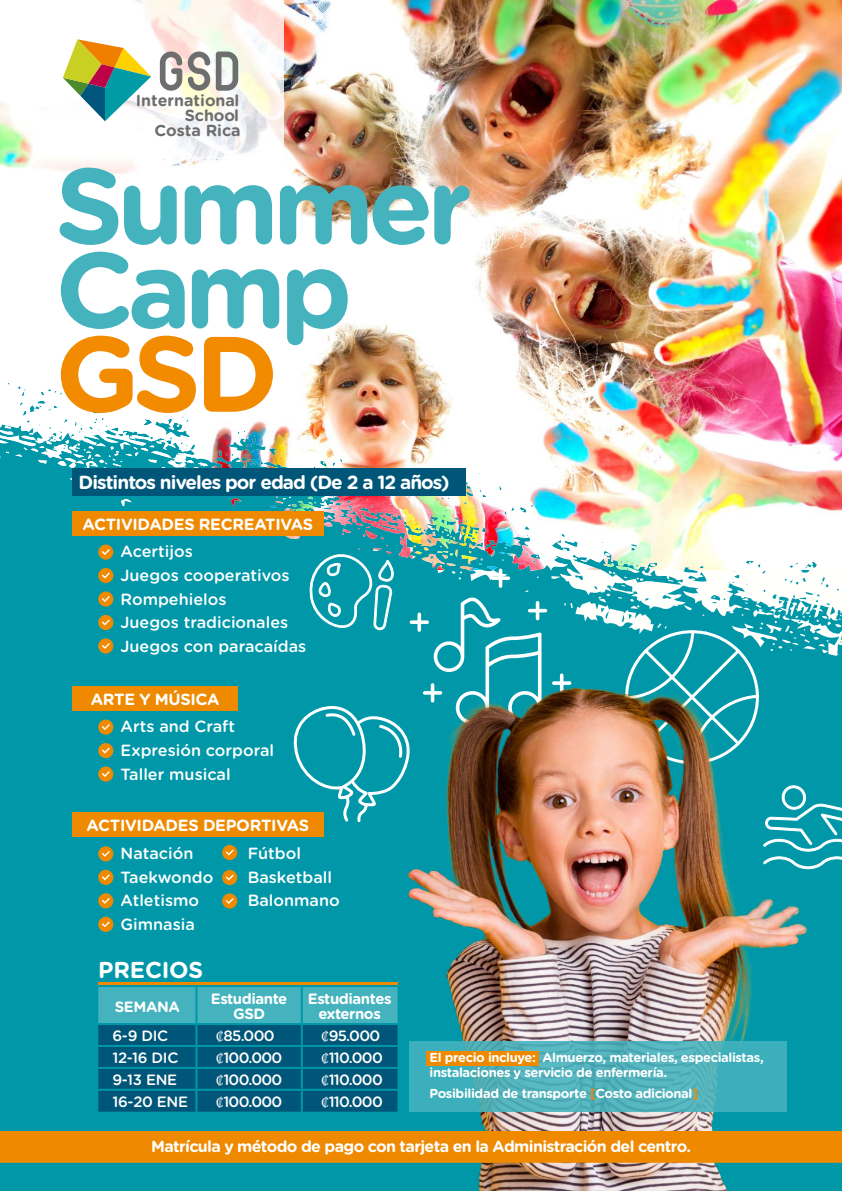
<style>
.page{position:relative;width:842px;height:1191px;background:#0098a9}
.page>*{position:absolute;margin:0;border:0;box-sizing:border-box;transform-origin:0 0}
.t1{font:700 107px/84px "Gotham Rounded";letter-spacing:-.06em;color:#44b3be}
.t2{font:700 107px "Gotham Rounded";color:#f28b00}
.t3{font:700 23px "Gotham Rounded";letter-spacing:-.01em;color:#fff}
.t4{font:700 19px "Gotham Rounded";letter-spacing:-.05em;color:#fff}
.t5{font:500 16.2px/23.8px "Gotham Rounded";color:#fff}
.t6{font:700 16.2px "Gotham Rounded";letter-spacing:-.02em;color:#fff}
.t7{font:700 16px "Gotham Rounded";letter-spacing:-.04em;color:#fff}
.t8{font:700 16px/15px "Gotham Rounded";color:#6e6e6e;text-align:right}
.t9{font:500 14.9px "Gotham Rounded";letter-spacing:-.05em;color:#fff}
.t10{font:700 14.9px/15px "Gotham Rounded";letter-spacing:-.03em;color:#fff;text-align:center}
.t11{font:700 13px/15px "Gotham Rounded";letter-spacing:-.03em;color:#fff}
.s1{font-family:"Minion Pro";font-weight:400}
.s2{color:#ef8a00}
</style>
<div class="page">
<img style="left:0;top:0;width:842px;height:656px">
<img style="left:0;top:0;width:119px;height:445px">
<svg style="left:625px;top:630px;width:140px;height:13px"></svg>
<img style="left:296px;top:643px;width:528px;height:548px">
<svg style="left:409px;top:1041px;width:378px;height:71px;background:#4ab0ba"></svg>
<svg style="left:45px;top:0;width:238px;height:159px;background:#fbf8f4"></svg>
<svg style="left:63px;top:39px;width:88px;height:82px"></svg>
<svg style="left:160px;top:52px;width:78px;height:39px;background:#b6b3ad"></svg>
<div style="left:427px;top:1051px;width:112px;height:14px;background:#ef8a00"></div>
<div style="left:72px;top:510px;width:251px;height:25px;background:#ef8a00"></div>
<div style="left:98px;top:544px;width:15px;height:15px;background:#ef8a00;border-radius:50%"></div>
<svg style="left:102px;top:549px;width:8px;height:6px"></svg>
<div style="left:98px;top:568px;width:15px;height:15px;background:#ef8a00;border-radius:50%"></div>
<svg style="left:102px;top:572px;width:8px;height:6px"></svg>
<div style="left:98px;top:591px;width:15px;height:15px;background:#ef8a00;border-radius:50%"></div>
<svg style="left:102px;top:596px;width:8px;height:6px"></svg>
<div style="left:98px;top:615px;width:15px;height:15px;background:#ef8a00;border-radius:50%"></div>
<svg style="left:102px;top:619px;width:8px;height:6px"></svg>
<div style="left:98px;top:638px;width:15px;height:15px;background:#ef8a00;border-radius:50%"></div>
<svg style="left:102px;top:643px;width:8px;height:6px"></svg>
<div style="left:72px;top:685px;width:166px;height:25px;background:#ef8a00"></div>
<div style="left:98px;top:719px;width:15px;height:15px;background:#ef8a00;border-radius:50%"></div>
<svg style="left:102px;top:724px;width:8px;height:6px"></svg>
<div style="left:98px;top:743px;width:15px;height:15px;background:#ef8a00;border-radius:50%"></div>
<svg style="left:102px;top:747px;width:8px;height:6px"></svg>
<div style="left:98px;top:766px;width:15px;height:15px;background:#ef8a00;border-radius:50%"></div>
<svg style="left:102px;top:771px;width:8px;height:6px"></svg>
<div style="left:72px;top:812px;width:251px;height:25px;background:#ef8a00"></div>
<div style="left:98px;top:846px;width:15px;height:15px;background:#ef8a00;border-radius:50%"></div>
<svg style="left:102px;top:851px;width:8px;height:6px"></svg>
<div style="left:98px;top:869px;width:15px;height:16px;background:#ef8a00;border-radius:50%"></div>
<svg style="left:102px;top:874px;width:8px;height:6px"></svg>
<div style="left:98px;top:893px;width:15px;height:15px;background:#ef8a00;border-radius:50%"></div>
<svg style="left:102px;top:898px;width:8px;height:5px"></svg>
<div style="left:98px;top:916px;width:15px;height:16px;background:#ef8a00;border-radius:50%"></div>
<svg style="left:102px;top:921px;width:8px;height:6px"></svg>
<div style="left:222px;top:845px;width:15px;height:15px;background:#ef8a00;border-radius:50%"></div>
<svg style="left:226px;top:849px;width:8px;height:6px"></svg>
<div style="left:222px;top:870px;width:15px;height:15px;background:#ef8a00;border-radius:50%"></div>
<svg style="left:226px;top:874px;width:8px;height:6px"></svg>
<div style="left:222px;top:893px;width:15px;height:15px;background:#ef8a00;border-radius:50%"></div>
<svg style="left:226px;top:898px;width:8px;height:6px"></svg>
<div style="left:0;top:1131px;width:842px;height:31px;background:#ef8a00"></div>
<div style="left:72px;top:468px;width:393px;height:28px;background:#005678"></div>
<svg style="left:98px;top:987px;width:300px;height:124px;background:#13758f"></svg>
<hr style="left:195px;top:1068px;width:2px;height:20px;background:#0098a9">
<hr style="left:301px;top:1068px;width:2px;height:20px;background:#0098a9">
<hr style="left:195px;top:1090px;width:2px;height:21px;background:#0098a9">
<hr style="left:301px;top:1090px;width:2px;height:21px;background:#0098a9">
<hr style="left:195px;top:987px;width:2px;height:36px;background:#0098a9">
<hr style="left:301px;top:987px;width:2px;height:36px;background:#0098a9">
<hr style="left:98px;top:981px;width:300px;height:3px;background:#ef8a00">
<img style="left:290px;top:519px;width:281px;height:305px">
<svg style="left:762px;top:783px;width:80px;height:86px"></svg>
<p class="t8" style="left:136px;top:92px;width:106px">International<br>School<br>Costa Rica</p>
<h1 class="t1" style="left:55px;top:161px;width:418px">Summer<br>Camp</h1>
<h1 class="t2" style="left:55px;top:313px;width:225px">GSD</h1>
<p class="t4" style="left:79px;top:469px;width:372px">Distintos niveles por edad (De 2 a 12 años)</p>
<p class="t6" style="left:83px;top:512px;width:232px">ACTIVIDADES RECREATIVAS</p>
<p class="t5" style="left:121px;top:538px;width:187px">Acertijos<br>Juegos cooperativos<br>Rompehielos<br>Juegos tradicionales<br>Juegos con paracaídas</p>
<p class="t6" style="left:91px;top:687px;width:130px">ARTE Y MÚSICA</p>
<p class="t5" style="left:121px;top:713px;width:155px">Arts and Craft<br>Expresión corporal<br>Taller musical</p>
<p class="t6" style="left:87px;top:813px;width:224px">ACTIVIDADES DEPORTIVAS</p>
<p class="t5" style="left:121px;top:840px;width:94px">Natación<br>Taekwondo<br>Atletismo<br>Gimnasia</p>
<p class="t5" style="left:248px;top:840px;width:93px">Fútbol<br>Basketball<br>Balonmano</p>
<h2 class="t3" style="left:98px;top:953px;width:106px">PRECIOS</h2>
<p class="t10" style="left:115px;top:998px;width:66px">SEMANA</p>
<p class="t10" style="left:211px;top:990px;width:78px">Estudiante<br>GSD</p>
<p class="t10" style="left:308px;top:990px;width:85px">Estudiantes externos</p>
<p class="t9" style="left:112px;top:1025px;width:57px">6-9 DIC</p>
<p class="t9" style="left:216px;top:1025px;width:60px"><span class="s1">₡</span>85.000</p>
<p class="t9" style="left:322px;top:1025px;width:60px"><span class="s1">₡</span>95.000</p>
<p class="t9" style="left:112px;top:1047px;width:67px">12-16 DIC</p>
<p class="t9" style="left:216px;top:1047px;width:68px"><span class="s1">₡</span>100.000</p>
<p class="t9" style="left:322px;top:1047px;width:63px"><span class="s1">₡</span>110.000</p>
<p class="t9" style="left:112px;top:1069px;width:66px">9-13 ENE</p>
<p class="t9" style="left:216px;top:1069px;width:68px"><span class="s1">₡</span>100.000</p>
<p class="t9" style="left:322px;top:1069px;width:63px"><span class="s1">₡</span>110.000</p>
<p class="t9" style="left:112px;top:1090px;width:77px">16-20 ENE</p>
<p class="t9" style="left:216px;top:1090px;width:68px"><span class="s1">₡</span>100.000</p>
<p class="t9" style="left:322px;top:1090px;width:63px"><span class="s1">₡</span>110.000</p>
<p class="t11" style="left:429px;top:1049px;width:336px">El precio incluye: Almuerzo, materiales, especialistas, instalaciones y servicio de enfermería.</p>
<p class="t11" style="left:429px;top:1085px;width:270px">Posibilidad de transporte <span class="s2">[</span>Costo adicional<span class="s2">]</span></p>
<p class="t7" style="left:151px;top:1134px;width:541px">Matrícula y método de pago con tarjeta en la Administración del centro.</p>
</div>
